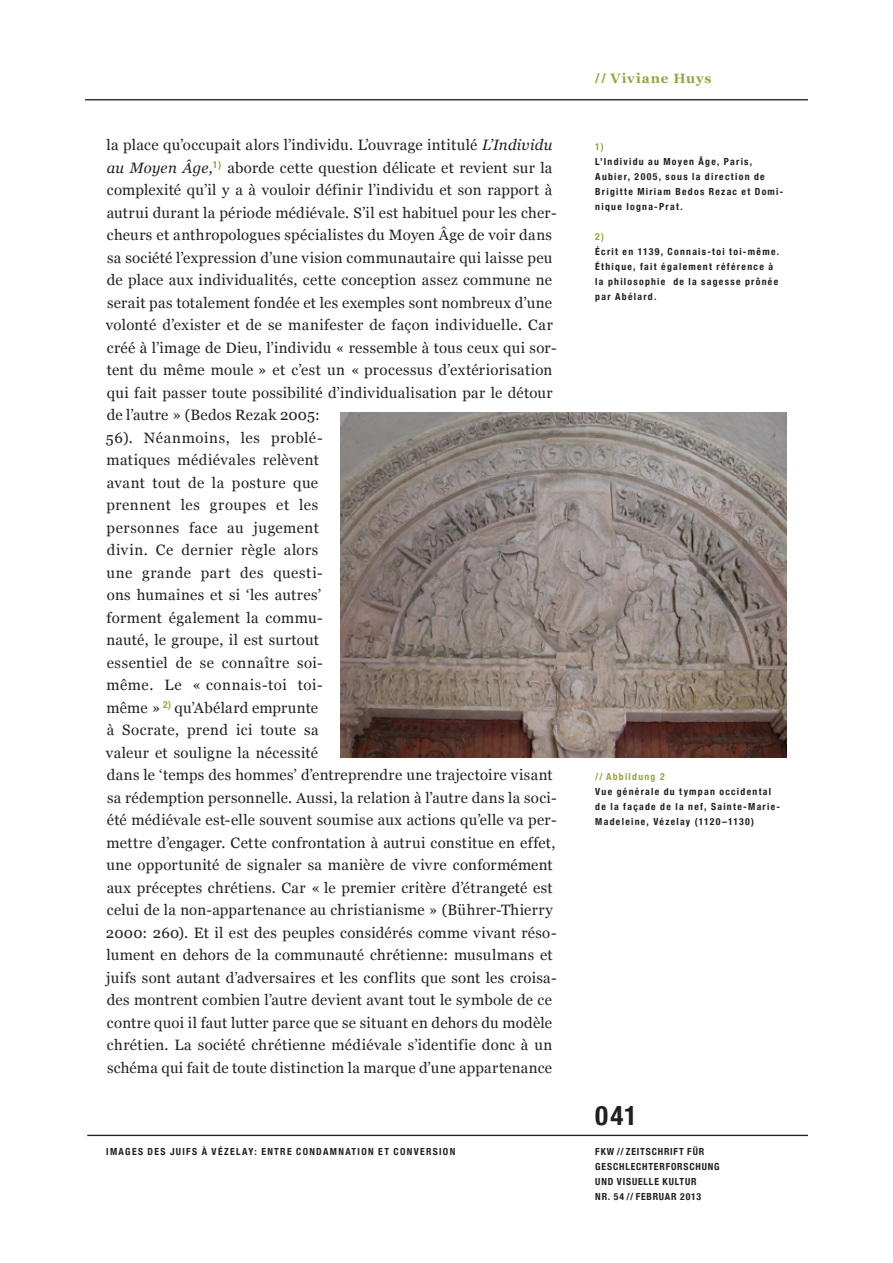
<style>
.page{position:relative;width:893px;height:1263px;background:#fff}
.page>*{position:absolute;margin:0;border:0;box-sizing:border-box;transform-origin:0 0}
.IVZ-Headline-18_21_G{font:700 condensed 27px "Helvetica Neue";color:#231f20}
.Fließtexte_Artikel{font:15px/22.5px "Georgia";letter-spacing:.02em;color:#231f20}
.t1{font:700 13.5px "Georgia";letter-spacing:.06em;color:#9ba242}
.Fießtext-Fußnoten-He{font:700 condensed 9.75px/15px "Helvetica Neue";letter-spacing:.13em;color:#231f20}
.Abbildungen{font:700 condensed 9.75px/15px "Helvetica Neue";letter-spacing:.13em;color:#231f20}
.Fießtext-Fußnoten-He-2{font:700 condensed 9.75px/15px "Helvetica Neue";letter-spacing:.085em;color:#231f20}
.Titel-Läufer{font:700 condensed 9.75px "Helvetica Neue";letter-spacing:.135em;color:#231f20}
.Abbildungen-2{font:700 condensed 9.75px "Helvetica Neue";letter-spacing:.13em;color:#9ba242}
.Fießtext-Fußnoten-He-3{font:700 condensed 9.75px "Helvetica Neue";color:#9ba242}
.s1{font-style:italic}
.s2{font-family:"Helvetica Neue";font-stretch:condensed}
</style>
<div class="page">
<img style="left:340px;top:412px;width:447px;height:346px">
<hr style="left:87px;top:1135px;width:721px;height:1px;background:#231f20">
<hr style="left:85px;top:99px;width:723px;height:1px;background:#231f20">
<p class="Fließtexte_Artikel" style="left:106px;top:134px;width:452px">la place qu’occupait alors l’individu. L’ouvrage intitulé <span class="s1">L’Individu au Moyen Âge,</span><sup>1)</sup> aborde cette question délicate et revient sur la complexité qu’il y a à vouloir définir l’individu et son rapport à autrui durant la période médiévale. S’il est habituel pour les cher&shy;cheurs et anthropologues spécialistes du Moyen Âge de voir dans sa société l’expression d’une vision communautaire qui laisse peu de place aux individualités, cette conception assez commune ne serait pas totalement fondée et les exemples sont nombreux d’une volonté d’exister et de se manifester de façon individuelle. Car créé à l’image de Dieu, l’individu « ressemble à tous ceux qui sor&shy;tent du même moule » et c’est un « processus d’extériorisation qui fait passer toute possibilité d’individualisation par le détour de l’autre » (Bedos Rezak 2005:<br>56). Néanmoins, les problé-<br>matiques médiévales relèvent<br>avant tout de la posture que<br>prennent les groupes et les<br>personnes face au jugement<br>divin. Ce dernier règle alors<br>une grande part des questi-<br>ons humaines et si ‘les autres’<br>forment également la commu-<br>nauté, le groupe, il est surtout<br>essentiel de se connaître soi-<br>même. Le « connais-toi toi-<br>même » <sup>2)</sup> qu’Abélard emprunte<br>à Socrate, prend ici toute sa<br>valeur et souligne la nécessité<br>dans le ‘temps des hommes’ d’entreprendre une trajectoire visant sa rédemption personnelle. Aussi, la relation à l’autre dans la soci&shy;été médiévale est-elle souvent soumise aux actions qu’elle va per&shy;mettre d’engager. Cette confrontation à autrui constitue en effet, une opportunité de signaler sa manière de vivre conformément aux préceptes chrétiens. Car « le premier critère d’étrangeté est celui de la non-appartenance au christianisme » (Bührer-Thierry 2000: 260). Et il est des peuples considérés comme vivant réso&shy;lument en dehors de la communauté chrétienne: musulmans et juifs sont autant d’adversaires et les conflits que sont les croisa&shy;des montrent combien l’autre devient avant tout le symbole de ce contre quoi il faut lutter parce que se situant en dehors du modèle chrétien. La société chrétienne médiévale s’identifie donc à un schéma qui fait de toute distinction la marque d’une appartenance</p>
<p class="Titel-Läufer" style="left:106px;top:1146px;width:350px">IMAGES DES JUIFS À VÉZELAY: ENTRE CONDAMNATION ET CONVERSION</p>
<p class="t1" style="left:595px;top:69px;width:118px"><span class="s2">//</span> Viviane Huys</p>
<p class="Fießtext-Fußnoten-He-3" style="left:595px;top:141px;width:10px">1)</p>
<p class="Fießtext-Fußnoten-He" style="left:595px;top:154px;width:190px">L’Individu au Moyen Âge, Paris,<br>Aubier, 2005, sous la direction de<br>Brigitte Miriam Bedos Rezac et Domi&shy;nique Iogna-Prat.</p>
<p class="Fießtext-Fußnoten-He-3" style="left:595px;top:231px;width:10px">2)</p>
<p class="Fießtext-Fußnoten-He" style="left:595px;top:244px;width:185px">Écrit en 1139, Connais-toi toi-même.<br>Éthique, fait également référence à la philosophie de la sagesse prônée par Abélard.</p>
<p class="Abbildungen-2" style="left:595px;top:771px;width:71px">// Abbildung 2</p>
<p class="Abbildungen" style="left:595px;top:784px;width:186px">Vue générale du tympan occidental de la façade de la nef, Sainte-Marie-<br>Madeleine, Vézelay (1120–1130)</p>
<p class="IVZ-Headline-18_21_G" style="left:595px;top:1099px;width:43px">041</p>
<p class="Fießtext-Fußnoten-He-2" style="left:595px;top:1144px;width:126px">FKW // ZEITSCHRIFT FÜR<br>GESCHLECHTERFORSCHUNG<br>UND VISUELLE KULTUR<br>NR. 54 // FEBRUAR 2013</p>
</div>
